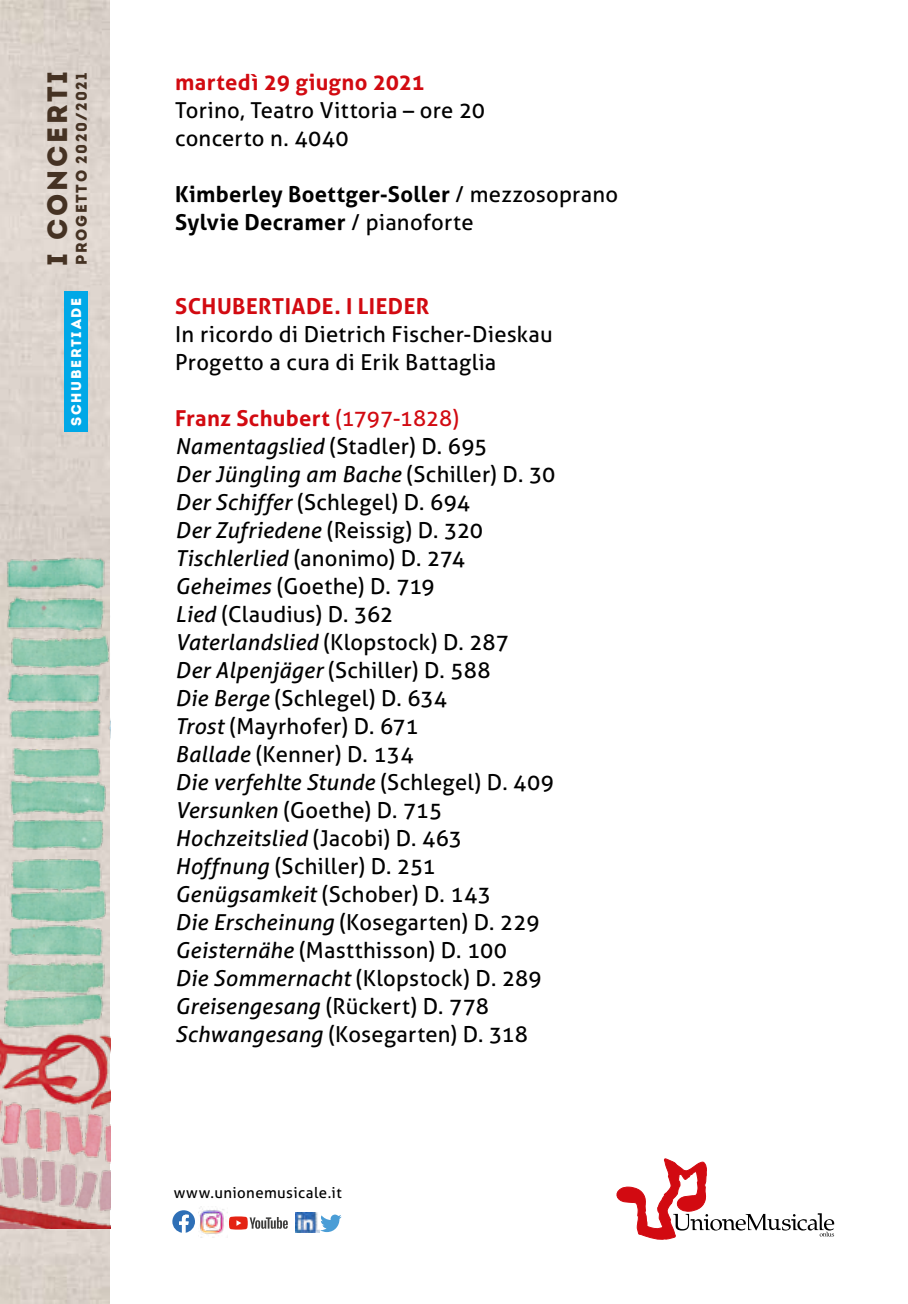
<style>
.page{position:relative;width:908px;height:1304px;background:#fff}
.page>*{position:absolute;margin:0;border:0;box-sizing:border-box;transform-origin:0 0}
.t1{font:900 28px "Intro";letter-spacing:.1em;color:#453223}
.t2{font:22px/28px "Aller";letter-spacing:.01em;color:#000}
.t3{font:700 22px/28px "Aller";letter-spacing:.015em;color:#000}
.t4{font:700 22px "Aller";letter-spacing:.02em;color:#d20a11}
.t5{font:900 15.4px "Intro";letter-spacing:.1em;color:#453223}
.t6{font:15px "Aller";letter-spacing:.025em;color:#000}
.t7{font:900 14px "Intro";letter-spacing:.125em;color:#fff}
.s1{font-weight:400}
.s2{font-weight:700;color:#d20a11}
.s3{color:#d20a11}
.s4{font-style:italic}
</style>
<div class="page">
<img style="left:0;top:0;width:109px;height:1304px">
<svg style="left:616px;top:1158px;width:217px;height:82px"></svg>
<img style="left:199px;top:1208px;width:25px;height:30px">
<svg style="left:229px;top:1216px;width:59px;height:14px"></svg>
<svg style="left:172px;top:1210px;width:23px;height:23px"></svg>
<svg style="left:320px;top:1215px;width:21px;height:17px"></svg>
<img style="left:295px;top:1212px;width:24px;height:20px">
<img style="left:0;top:550px;width:110px;height:678px">
<div style="left:64px;top:291px;width:24px;height:141px;background:#00a8e7"></div>
<p class="t1" style="left:39px;top:266px;width:196px;rotate:-90deg">I CONCERTI</p>
<p class="t5" style="left:71px;top:265px;width:194px;rotate:-90deg">PROGETTO 2020/2021</p>
<p class="t7" style="left:67px;top:426px;width:130px;rotate:-90deg">SCHUBERTIADE</p>
<p class="t4" style="left:175px;top:69px;width:251px">martedì 29 giugno 2021</p>
<p class="t2" style="left:175px;top:96px;width:311px">Torino, Teatro Vittoria – ore 20 concerto n. 4040</p>
<p class="t3" style="left:175px;top:180px;width:444px">Kimberley Boettger-Soller <span class="s1">/ mezzosoprano<br></span>Sylvie Decramer <span class="s1">/ pianoforte</span></p>
<p class="t4" style="left:175px;top:293px;width:255px">SCHUBERTIADE. I LIEDER</p>
<p class="t2" style="left:175px;top:320px;width:379px">In ricordo di Dietrich Fischer-Dieskau<br>Progetto a cura di Erik Battaglia</p>
<p class="t2" style="left:175px;top:404px;width:381px"><span class="s2">Franz Schubert</span> <span class="s3">(1797-1828)<br></span><span class="s4">Namentagslied</span> (Stadler) D. 695<br><span class="s4">Der Jüngling am Bache</span> (Schiller) D. 30<br><span class="s4">Der Schiffer</span> (Schlegel) D. 694<br><span class="s4">Der Zufriedene</span> (Reissig) D. 320<br><span class="s4">Tischlerlied</span> (anonimo) D. 274<br><span class="s4">Geheimes</span> (Goethe) D. 719<br><span class="s4">Lied</span> (Claudius) D. 362<br><span class="s4">Vaterlandslied</span> (Klopstock) D. 287<br><span class="s4">Der Alpenjäger</span> (Schiller) D. 588<br><span class="s4">Die Berge</span> (Schlegel) D. 634<br><span class="s4">Trost</span> (Mayrhofer) D. 671<br><span class="s4">Ballade</span> (Kenner) D. 134<br><span class="s4">Die verfehlte Stunde</span> (Schlegel) D. 409<br><span class="s4">Versunken</span> (Goethe) D. 715<br><span class="s4">Hochzeitslied</span> (Jacobi) D. 463<br><span class="s4">Hoffnung</span> (Schiller) D. 251<br><span class="s4">Genügsamkeit</span> (Schober) D. 143<br><span class="s4">Die Erscheinung</span> (Kosegarten) D. 229<br><span class="s4">Geisternähe</span> (Mastthisson) D. 100<br><span class="s4">Die Sommernacht</span> (Klopstock) D. 289<br><span class="s4">Greisengesang</span> (Rückert) D. 778<br><span class="s4">Schwangesang</span> (Kosegarten) D. 318</p>
<p class="t6" style="left:174px;top:1183px;width:169px">www.unionemusicale.it</p>
</div>
